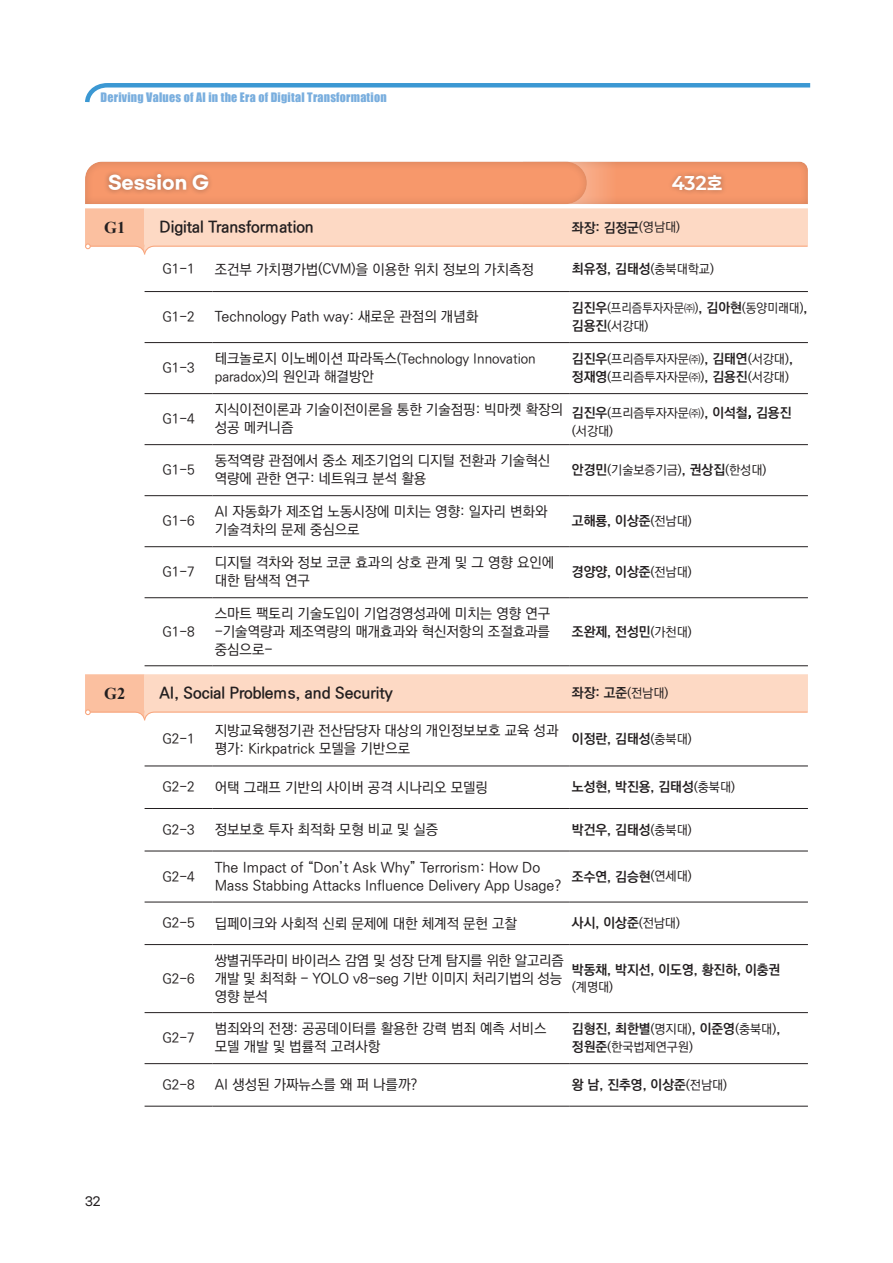
<style>
.page{position:relative;width:893px;height:1263px;background:#fff}
.page>*{position:absolute;margin:0;border:0;box-sizing:border-box;transform-origin:0 0}
.t1{font:700 18px "Gmarket Sans";color:#fff}
.세부-장소{font:700 18px "Paperlogy 7";color:#fff;scale:.96 1}
.세부-A1{font:700 16.5px "Times New Roman";color:#231f20}
.세부-A1-헤드제목{font:15.75px "Ko Pub World Dotum PB";color:#231f20}
.세부-제목{font:500 14.25px/18px "Ko Pub Dotum";color:#231f20}
.세부-이름{font:700 13.5px "Ko Pub Dotum";color:#231f20}
.세부-A1-1{font:500 13.5px "Ko Pub Dotum";color:#231f20}
.세부-제목-2{font:500 13.5px/18px "Ko Pub Dotum";color:#231f20}
.세부-이름-2{font:500 12.75px/18px "Ko Pub Dotum";color:#231f20}
.세부-이름-3{font:500 12.75px/18px "Ko Pub Dotum";color:#231f20;scale:.94 1}
.t2{font:12px "Impact";letter-spacing:.02em;color:#79aede}
.t3{font:500 12px "Gmarket Sans";color:#231f20}
.s1{font-weight:500;font-size:12.75px}
.s2{font-size:13.5px}
.s3{font-weight:700;font-size:13.5px}
.s4{font-size:14.25px}
.s5{font-family:"Adobe Myungjo Std";font-size:13.5px}
.s6{font-family:"Ko Pub World Dotum";font-weight:700;font-size:13.5px}
</style>
<div class="page">
<hr style="left:145px;top:766px;width:68px;height:1px;background:#231f20">
<hr style="left:213px;top:766px;width:357px;height:1px;background:#231f20">
<hr style="left:570px;top:766px;width:238px;height:1px;background:#231f20">
<hr style="left:145px;top:808px;width:68px;height:1px;background:#231f20">
<hr style="left:213px;top:808px;width:357px;height:1px;background:#231f20">
<hr style="left:570px;top:808px;width:238px;height:1px;background:#231f20">
<hr style="left:145px;top:851px;width:68px;height:1px;background:#231f20">
<hr style="left:213px;top:851px;width:357px;height:1px;background:#231f20">
<hr style="left:570px;top:851px;width:238px;height:1px;background:#231f20">
<hr style="left:145px;top:902px;width:68px;height:1px;background:#231f20">
<hr style="left:213px;top:902px;width:357px;height:1px;background:#231f20">
<hr style="left:570px;top:902px;width:238px;height:1px;background:#231f20">
<hr style="left:145px;top:944px;width:68px;height:1px;background:#231f20">
<hr style="left:213px;top:944px;width:357px;height:1px;background:#231f20">
<hr style="left:570px;top:944px;width:238px;height:1px;background:#231f20">
<hr style="left:145px;top:1012px;width:68px;height:1px;background:#231f20">
<hr style="left:213px;top:1012px;width:357px;height:1px;background:#231f20">
<hr style="left:570px;top:1012px;width:238px;height:1px;background:#231f20">
<hr style="left:145px;top:1063px;width:68px;height:1px;background:#231f20">
<hr style="left:213px;top:1063px;width:357px;height:1px;background:#231f20">
<hr style="left:570px;top:1063px;width:238px;height:1px;background:#231f20">
<hr style="left:145px;top:1106px;width:68px;height:1px;background:#231f20">
<hr style="left:213px;top:1106px;width:357px;height:1px;background:#231f20">
<hr style="left:570px;top:1106px;width:238px;height:1px;background:#231f20">
<div style="left:521px;top:161px;width:288px;height:44px;background:#231f20;opacity:.2"></div>
<div style="left:84px;top:161px;width:504px;height:44px;background:#231f20;opacity:.2"></div>
<svg style="left:85px;top:162px;width:723px;height:559px"></svg>
<svg style="left:85px;top:83px;width:726px;height:20px"></svg>
<p class="t2" style="left:101px;top:88px;width:288px">Deriving Values of Al in the Era of Digital Transformation</p>
<p class="t1" style="left:108px;top:173px;width:103px">Session G</p>
<p class="세부-장소" style="left:672px;top:170px;width:53px">432호</p>
<p class="세부-A1" style="left:104px;top:216px;width:23px">G1</p>
<p class="세부-A1-헤드제목" style="left:159px;top:216px;width:156px">Digital Transformation</p>
<p class="세부-이름" style="left:572px;top:221px;width:110px">좌장: 김정군<span class="s1">(영남대)</span></p>
<p class="세부-A1-1" style="left:162px;top:262px;width:34px">G1-1</p>
<p class="세부-제목" style="left:215px;top:261px;width:321px">조건부 가치평가법<span class="s2">(CVM)</span>을 이용한 위치 정보의 가치측정</p>
<p class="세부-이름" style="left:572px;top:262px;width:144px">최유정, 김태성<span class="s1">(충북대학교)</span></p>
<p class="세부-A1-1" style="left:162px;top:310px;width:34px">G1-2</p>
<p class="세부-제목" style="left:215px;top:308px;width:265px">Technology Path way: 새로운 관점의 개념화</p>
<p class="세부-이름-3" style="left:572px;top:299px;width:252px"><span class="s3">김진우</span>(프리즘투자자문㈜)<span class="s3">, 김아현</span>(동양미래대)<span class="s3">, 김용진</span>(서강대)</p>
<p class="세부-A1-1" style="left:162px;top:361px;width:34px">G1-3</p>
<p class="세부-제목-2" style="left:215px;top:350px;width:323px"><span class="s4">테크놀로지 이노베이션 파라독스</span>(Technology Innovation paradox)<span class="s4">의 원인과 해결방안</span></p>
<p class="세부-이름-2" style="left:572px;top:350px;width:223px"><span class="s3">김진우</span>(프리즘투자자문㈜)<span class="s3">, 김태연</span>(서강대)<span class="s3">, 정재영</span>(프리즘투자자문㈜)<span class="s3">, 김용진</span>(서강대)</p>
<p class="세부-A1-1" style="left:162px;top:412px;width:34px">G1-4</p>
<p class="세부-제목" style="left:215px;top:401px;width:350px">지식이전이론과 기술이전이론을 통한 기술점핑: 빅마켓 확장의 성공 메커니즘</p>
<p class="세부-이름-2" style="left:572px;top:404px;width:221px"><span class="s3">김진우</span>(프리즘투자자문㈜)<span class="s3">, 이석철</span><span class="s5">,</span> <span class="s6">김용진 </span>(서강대)</p>
<p class="세부-A1-1" style="left:162px;top:463px;width:34px">G1-5</p>
<p class="세부-제목" style="left:215px;top:452px;width:337px">동적역량 관점에서 중소 제조기업의 디지털 전환과 기술혁신 역량에 관한 연구: 네트워크 분석 활용</p>
<p class="세부-이름-2" style="left:572px;top:461px;width:196px"><span class="s3">안경민</span>(기술보증기금)<span class="s3">, 권상집</span>(한성대)</p>
<p class="세부-A1-1" style="left:162px;top:514px;width:34px">G1-6</p>
<p class="세부-제목" style="left:215px;top:503px;width:334px">AI 자동화가 제조업 노동시장에 미치는 영향: 일자리 변화와 기술격차의 문제 중심으로</p>
<p class="세부-이름" style="left:572px;top:514px;width:121px">고해룡, 이상준<span class="s1">(전남대)</span></p>
<p class="세부-A1-1" style="left:162px;top:565px;width:34px">G1-7</p>
<p class="세부-제목" style="left:215px;top:554px;width:341px">디지털 격차와 정보 코쿤 효과의 상호 관계 및 그 영향 요인에 대한 탐색적 연구</p>
<p class="세부-이름" style="left:572px;top:565px;width:121px">경양양, 이상준<span class="s1">(전남대)</span></p>
<p class="세부-A1-1" style="left:162px;top:625px;width:34px">G1-8</p>
<p class="세부-제목" style="left:215px;top:605px;width:337px;text-align:justify">스마트 팩토리 기술도입이 기업경영성과에 미치는 영향 연구 -기술역량과 제조역량의 매개효과와 혁신저항의 조절효과를 중심으로-</p>
<p class="세부-이름" style="left:572px;top:625px;width:121px">조완제, 전성민<span class="s1">(가천대)</span></p>
<p class="세부-A1" style="left:104px;top:681px;width:23px">G2</p>
<p class="세부-A1-헤드제목" style="left:159px;top:682px;width:235px">AI, Social Problems, and Security</p>
<p class="세부-이름" style="left:572px;top:686px;width:98px">좌장: 고준<span class="s1">(전남대)</span></p>
<p class="세부-A1-1" style="left:162px;top:732px;width:34px">G2-1</p>
<p class="세부-제목" style="left:215px;top:722px;width:345px">지방교육행정기관 전산담당자 대상의 개인정보보호 교육 성과 평가: Kirkpatrick 모델을 기반으로</p>
<p class="세부-이름" style="left:572px;top:732px;width:121px">이정란, 김태성<span class="s1">(충북대)</span></p>
<p class="세부-A1-1" style="left:162px;top:780px;width:34px">G2-2</p>
<p class="세부-제목" style="left:215px;top:778px;width:275px">어택 그래프 기반의 사이버 공격 시나리오 모델링</p>
<p class="세부-이름" style="left:572px;top:780px;width:165px">노성현, 박진용, 김태성<span class="s1">(충북대)</span></p>
<p class="세부-A1-1" style="left:162px;top:823px;width:34px">G2-3</p>
<p class="세부-제목" style="left:215px;top:821px;width:225px">정보보호 투자 최적화 모형 비교 및 실증</p>
<p class="세부-이름" style="left:572px;top:823px;width:121px">박건우, 김태성<span class="s1">(충북대)</span></p>
<p class="세부-A1-1" style="left:162px;top:870px;width:34px">G2-4</p>
<p class="세부-제목" style="left:215px;top:859px;width:348px">The Impact of “Don’t Ask Why” Terrorism: How Do<br>Mass Stabbing Attacks Influence Delivery App Usage?</p>
<p class="세부-이름" style="left:572px;top:869px;width:121px">조수연, 김승현<span class="s1">(연세대)</span></p>
<p class="세부-A1-1" style="left:162px;top:916px;width:34px">G2-5</p>
<p class="세부-제목" style="left:215px;top:914px;width:304px">딥페이크와 사회적 신뢰 문제에 대한 체계적 문헌 고찰</p>
<p class="세부-이름" style="left:572px;top:916px;width:110px">사시, 이상준<span class="s1">(전남대)</span></p>
<p class="세부-A1-1" style="left:162px;top:972px;width:34px">G2-6</p>
<p class="세부-제목" style="left:215px;top:952px;width:351px;text-align:justify">쌍별귀뚜라미 바이러스 감염 및 성장 단계 탐지를 위한 알고리즘 개발 및 최적화 - YOLO v8-seg 기반 이미지 처리기법의 성능 영향 분석</p>
<p class="세부-이름" style="left:572px;top:963px;width:210px">박동채, 박지선, 이도영, 황진하, 이충권</p>
<p class="세부-이름-2" style="left:572px;top:979px;width:43px">(계명대)</p>
<p class="세부-A1-1" style="left:162px;top:1031px;width:34px">G2-7</p>
<p class="세부-제목" style="left:215px;top:1020px;width:333px">범죄와의 전쟁: 공공데이터를 활용한 강력 범죄 예측 서비스 모델 개발 및 법률적 고려사항</p>
<p class="세부-이름" style="left:572px;top:1022px;width:210px">김형진, 최한별<span class="s1">(명지대)</span>, 이준영<span class="s1">(충북대)</span>,</p>
<p class="세부-이름-2" style="left:572px;top:1038px;width:123px"><span class="s3">정원준</span>(한국법제연구원)</p>
<p class="t3" style="left:85px;top:1194px;width:17px">32</p>
<p class="세부-A1-1" style="left:162px;top:1078px;width:34px">G2-8</p>
<p class="세부-제목" style="left:215px;top:1076px;width:204px">AI 생성된 가짜뉴스를 왜 퍼 나를까?</p>
<p class="세부-이름" style="left:572px;top:1078px;width:157px">왕 남, 진추영, 이상준<span class="s1">(전남대)</span></p>
</div>
